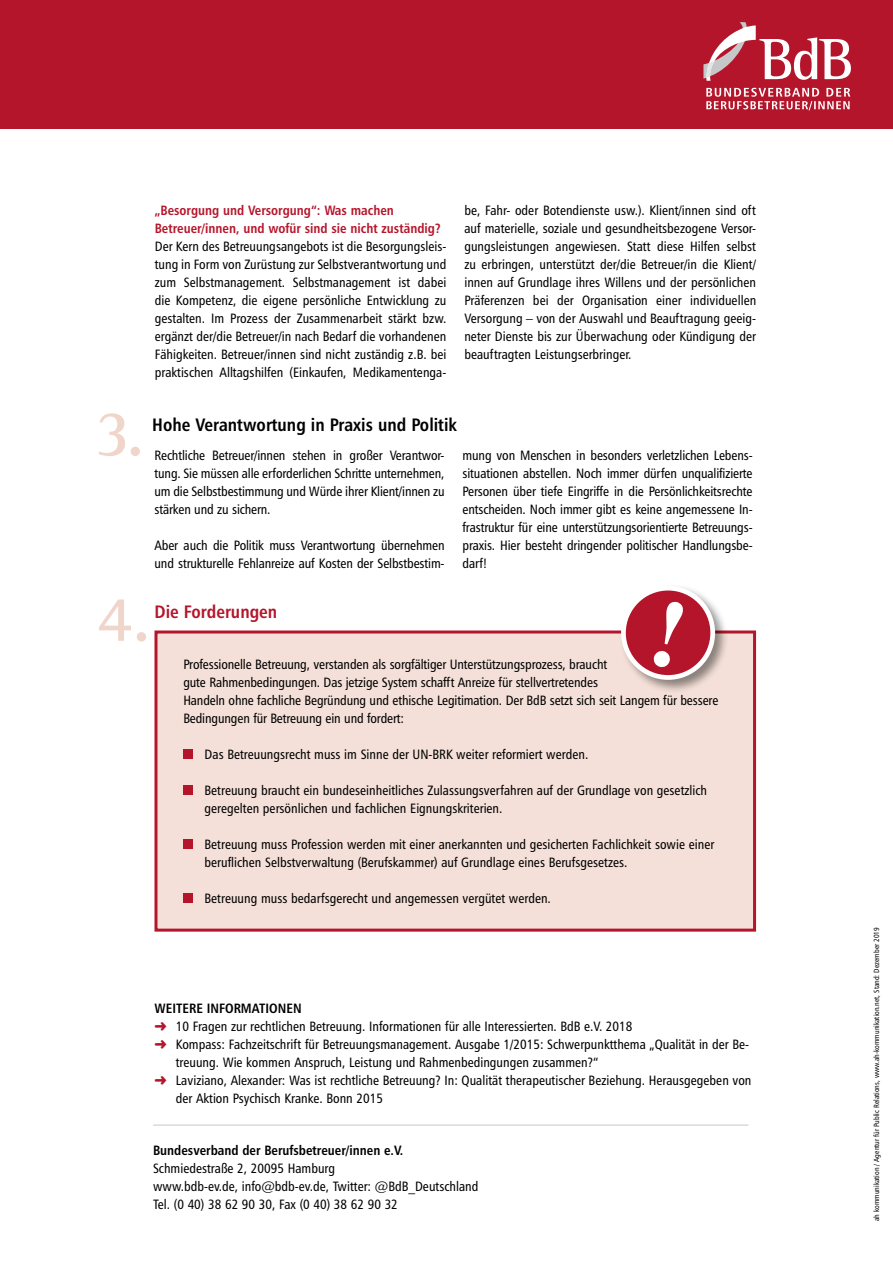
<style>
.page{position:relative;width:893px;height:1263px;background:#fff}
.page>*{position:absolute;margin:0;border:0;box-sizing:border-box;transform-origin:0 0}
.t1{font:700 66.75px "Rotis Semi Serif";color:#f0d5cb}
.t2{font:18px "Humanist 777 BT Bold Condensed B";color:#000}
.t3{font:18px "Humanist 777 BT Bold Condensed B";color:#b5152b}
.t4{font:13.5px/18px "Humanist 777 BT Roman Condensed B";color:#000}
.t5{font:13.5px/18px "Humanist 777 BT Bold Condensed B";color:#b5152b}
.t6{font:13.5px "Humanist 777 BT Bold Condensed B";color:#000}
.t7{font:7.5px "Humanist 777 BT Roman Condensed B";color:#000}
.s1{color:#b5152b}
</style>
<div class="page">
<div style="left:0;top:0;width:893px;height:128px;background:#b5152b"></div>
<svg style="left:706px;top:88px;width:144px;height:22px"></svg>
<svg style="left:703px;top:22px;width:148px;height:59px"></svg>
<hr style="left:153px;top:1124px;width:595px;height:2px;background:#d9dadb">
<div style="left:154px;top:630px;width:602px;height:302px;background:#f4e0d8;border:3px solid #b5152b"></div>
<div style="left:183px;top:749px;width:10px;height:10px;background:#b5152b"></div>
<div style="left:183px;top:785px;width:10px;height:10px;background:#b5152b"></div>
<div style="left:183px;top:839px;width:10px;height:10px;background:#b5152b"></div>
<div style="left:183px;top:893px;width:10px;height:10px;background:#b5152b"></div>
<div style="left:619px;top:583px;width:110px;height:111px;background:#000;opacity:.43"></div>
<div style="left:623px;top:588px;width:90px;height:89px;background:#b5152b;border-radius:50%"></div>
<div style="left:621px;top:586px;width:94px;height:94px;border:5px solid #fff;border-radius:50%"></div>
<svg style="left:653px;top:602px;width:30px;height:65px"></svg>
<p class="t5" style="left:155px;top:201px;width:287px">„Besorgung und Versorgung“: Was machen<br>Betreuer/innen, und wofür sind sie nicht zuständig?</p>
<p class="t4" style="left:155px;top:237px;width:293px;text-align:justify">Der Kern des Betreuungsangebots ist die Besorgungsleis&shy;tung in Form von Zurüstung zur Selbstverantwortung und zum Selbstmanagement. Selbstmanagement ist dabei die Kompetenz, die eigene persönliche Entwicklung zu gestalten. Im Prozess der Zusammenarbeit stärkt bzw. ergänzt der/die Betreuer/in nach Bedarf die vorhandenen Fähigkeiten. Betreuer/innen sind nicht zuständig z.B. bei praktischen Alltagshilfen (Einkaufen, Medikamentenga-</p>
<p class="t4" style="left:464px;top:201px;width:293px;text-align:justify">be, Fahr- oder Botendienste usw.). Klient/innen sind oft auf materielle, soziale und gesundheitsbezogene Versor&shy;gungsleistungen angewiesen. Statt diese Hilfen selbst zu erbringen, unterstützt der/die Betreuer/in die Klient/ innen auf Grundlage ihres Willens und der persönlichen Präferenzen bei der Organisation einer individuellen Versorgung – von der Auswahl und Beauftragung geeig&shy;neter Dienste bis zur Überwachung oder Kündigung der beauftragten Leistungserbringer.</p>
<h1 class="t1" style="left:94px;top:393px;width:51px">3.</h1>
<h2 class="t2" style="left:152px;top:413px;width:306px">Hohe Verantwortung in Praxis und Politik</h2>
<p class="t4" style="left:154px;top:446px;width:292px;text-align:justify">Rechtliche Betreuer/innen stehen in großer Verantwor&shy;tung. Sie müssen alle erforderlichen Schritte unternehmen, um die Selbstbestimmung und Würde ihrer Klient/innen zu stärken und zu sichern.</p>
<p class="t4" style="left:154px;top:536px;width:292px">Aber auch die Politik muss Verantwortung übernehmen und strukturelle Fehlanreize auf Kosten der Selbstbestim-</p>
<p class="t4" style="left:463px;top:446px;width:292px;text-align:justify">mung von Menschen in besonders verletzlichen Lebens&shy;situationen abstellen. Noch immer dürfen unqualifizierte Personen über tiefe Eingriffe in die Persönlichkeitsrechte entscheiden. Noch immer gibt es keine angemessene In&shy;frastruktur für eine unterstützungsorientierte Betreuungs&shy;praxis. Hier besteht dringender politischer Handlungsbe&shy;darf!</p>
<h1 class="t1" style="left:97px;top:578px;width:55px">4.</h1>
<h2 class="t3" style="left:154px;top:601px;width:124px">Die Forderungen</h2>
<p class="t4" style="left:183px;top:655px;width:536px">Professionelle Betreuung, verstanden als sorgfältiger Unterstützungsprozess, braucht<br>gute Rahmenbedingungen. Das jetzige System schafft Anreize für stellvertretendes<br>Handeln ohne fachliche Begründung und ethische Legitimation. Der BdB setzt sich seit Langem für bessere Bedingungen für Betreuung ein und fordert:</p>
<p class="t4" style="left:205px;top:745px;width:385px">Das Betreuungsrecht muss im Sinne der UN-BRK weiter reformiert werden.</p>
<p class="t4" style="left:205px;top:781px;width:504px">Betreuung braucht ein bundeseinheitliches Zulassungsverfahren auf der Grundlage von gesetzlich geregelten persönlichen und fachlichen Eignungskriterien.</p>
<p class="t4" style="left:205px;top:835px;width:511px">Betreuung muss Profession werden mit einer anerkannten und gesicherten Fachlichkeit sowie einer beruflichen Selbstverwaltung (Berufskammer) auf Grundlage eines Berufsgesetzes.</p>
<p class="t4" style="left:205px;top:889px;width:348px">Betreuung muss bedarfsgerecht und angemessen vergütet werden.</p>
<p class="t6" style="left:154px;top:999px;width:149px">Weitere Informationen</p>
<p class="t4" style="left:154px;top:1017px;width:480px"><span class="s1">➜</span> 10 Fragen zur rechtlichen Betreuung. Informationen für alle Interessierten. BdB e.V. 2018</p>
<p class="t4" style="left:154px;top:1035px;width:596px"><span class="s1">➜</span> Kompass: Fachzeitschrift für Betreuungsmanagement. Ausgabe 1/2015: Schwerpunktthema „Qualität in der Be-</p>
<p class="t4" style="left:176px;top:1053px;width:424px">treuung. Wie kommen Anspruch, Leistung und Rahmenbedingungen zusammen?“</p>
<p class="t4" style="left:154px;top:1071px;width:598px"><span class="s1">➜</span> Laviziano, Alexander: Was ist rechtliche Betreuung? In: Qualität therapeutischer Beziehung. Herausgegeben von</p>
<p class="t4" style="left:176px;top:1089px;width:209px">der Aktion Psychisch Kranke. Bonn 2015</p>
<p class="t6" style="left:153px;top:1142px;width:252px">Bundesverband der Berufsbetreuer/innen e.V.</p>
<p class="t4" style="left:153px;top:1159px;width:327px">Schmiedestraße 2, 20095 Hamburg<br>www.bdb-ev.de, info@bdb-ev.de, Twitter: @BdB_Deutschland<br>Tel. (0 40) 38 62 90 30, Fax (0 40) 38 62 90 32</p>
<p class="t7" style="left:872px;top:1221px;width:295px;rotate:-90deg">ah kommunikation / Agentur für Public Relations, www.ah-kommunikation.net, Stand: Dezember 2019</p>
</div>
